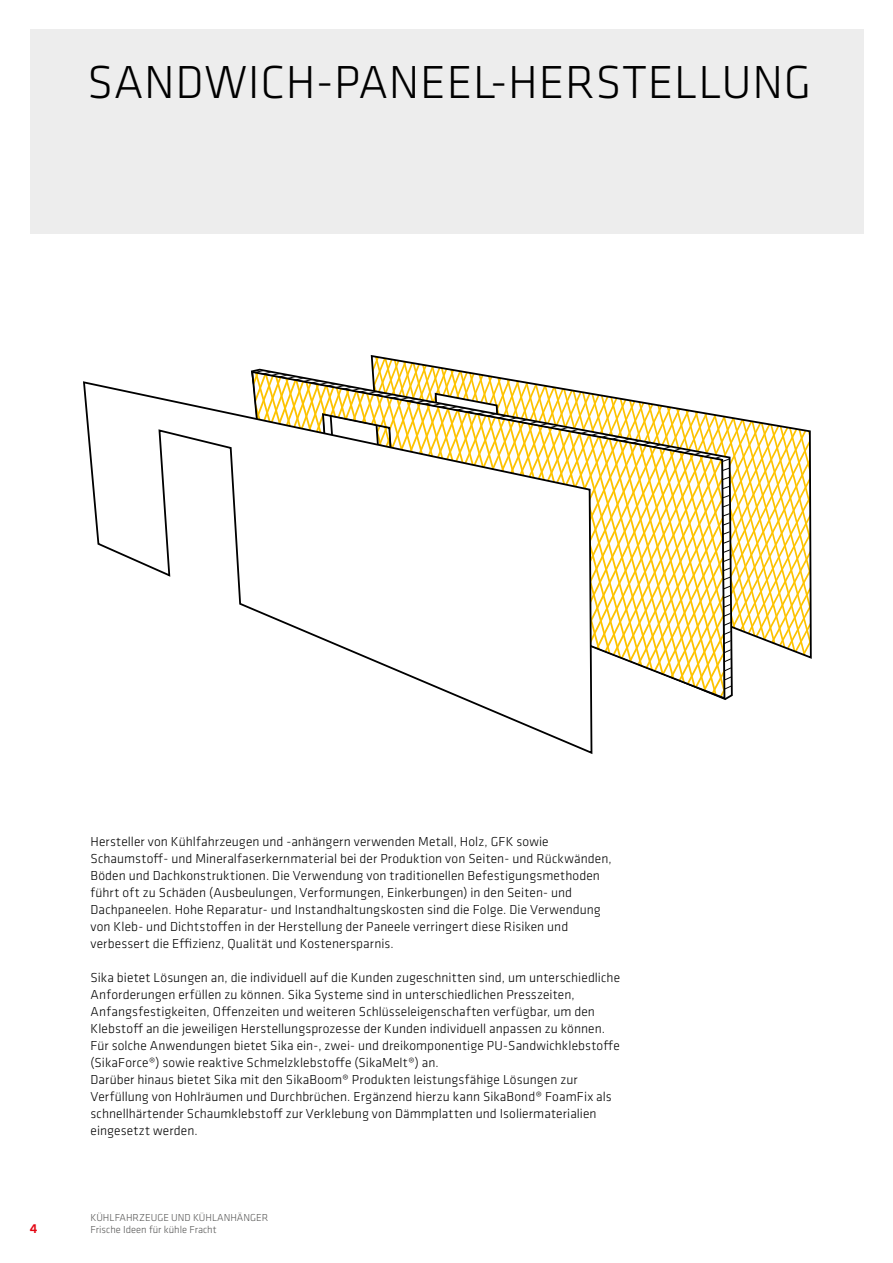
<style>
.page{position:relative;width:893px;height:1263px;background:#fff}
.page>*{position:absolute;margin:0;border:0;box-sizing:border-box;transform-origin:0 0}
.t1{font:300 48px "Klavika";letter-spacing:.015em;color:#000}
.t2{font:300 13.5px/17px "Klavika";letter-spacing:.005em;color:#000}
.t3{font:500 13.5px "Klavika";color:#e30613}
.t4{font:300 10.5px/12.6px "Klavika";color:#575756}
</style>
<div class="page">
<div style="left:30px;top:30px;width:833px;height:204px;background:#ededed"></div>
<svg style="left:254px;top:356px;width:557px;height:344px"></svg>
<svg style="left:251px;top:370px;width:475px;height:330px"></svg>
<svg style="left:83px;top:380px;width:510px;height:374px"></svg>
<h1 class="t1" style="left:87px;top:53px;width:725px">SANDWICH-PANEEL-HERSTELLUNG</h1>
<p class="t3" style="left:30px;top:1219px;width:9px">4</p>
<p class="t2" style="left:91px;top:833px;width:523px">Hersteller von Kühlfahrzeugen und -anhängern verwenden Metall, Holz, GFK sowie Schaumstoff- und Mineralfaserkernmaterial bei der Produktion von Seiten- und Rückwänden, Böden und Dachkonstruktionen. Die Verwendung von traditionellen Befestigungsmethoden führt oft zu Schäden (Ausbeulungen, Verformungen, Einkerbungen) in den Seiten- und Dachpaneelen. Hohe Reparatur- und Instandhaltungskosten sind die Folge. Die Verwendung von Kleb- und Dichtstoffen in der Herstellung der Paneele verringert diese Risiken und verbessert die Effizienz, Qualität und Kostenersparnis.</p>
<p class="t2" style="left:91px;top:969px;width:531px">Sika bietet Lösungen an, die individuell auf die Kunden zugeschnitten sind, um unterschiedliche Anforderungen erfüllen zu können. Sika Systeme sind in unterschiedlichen Presszeiten, Anfangsfestigkeiten, Offenzeiten und weiteren Schlüsseleigenschaften verfügbar, um den Klebstoff an die jeweiligen Herstellungsprozesse der Kunden individuell anpassen zu können.<br>Für solche Anwendungen bietet Sika ein-, zwei- und dreikomponentige PU-Sandwichklebstoffe (SikaForce®) sowie reaktive Schmelzklebstoffe (SikaMelt®) an.<br>Darüber hinaus bietet Sika mit den SikaBoom® Produkten leistungsfähige Lösungen zur Verfüllung von Hohlräumen und Durchbrüchen. Ergänzend hierzu kann SikaBond® FoamFix als schnellhärtender Schaumklebstoff zur Verklebung von Dämmplatten und Isoliermaterialien eingesetzt werden.</p>
<p class="t4" style="left:91px;top:1211px;width:179px">KÜHLFAHRZEUGE UND KÜHLANHÄNGER<br>Frische Ideen für kühle Fracht</p>
</div>
